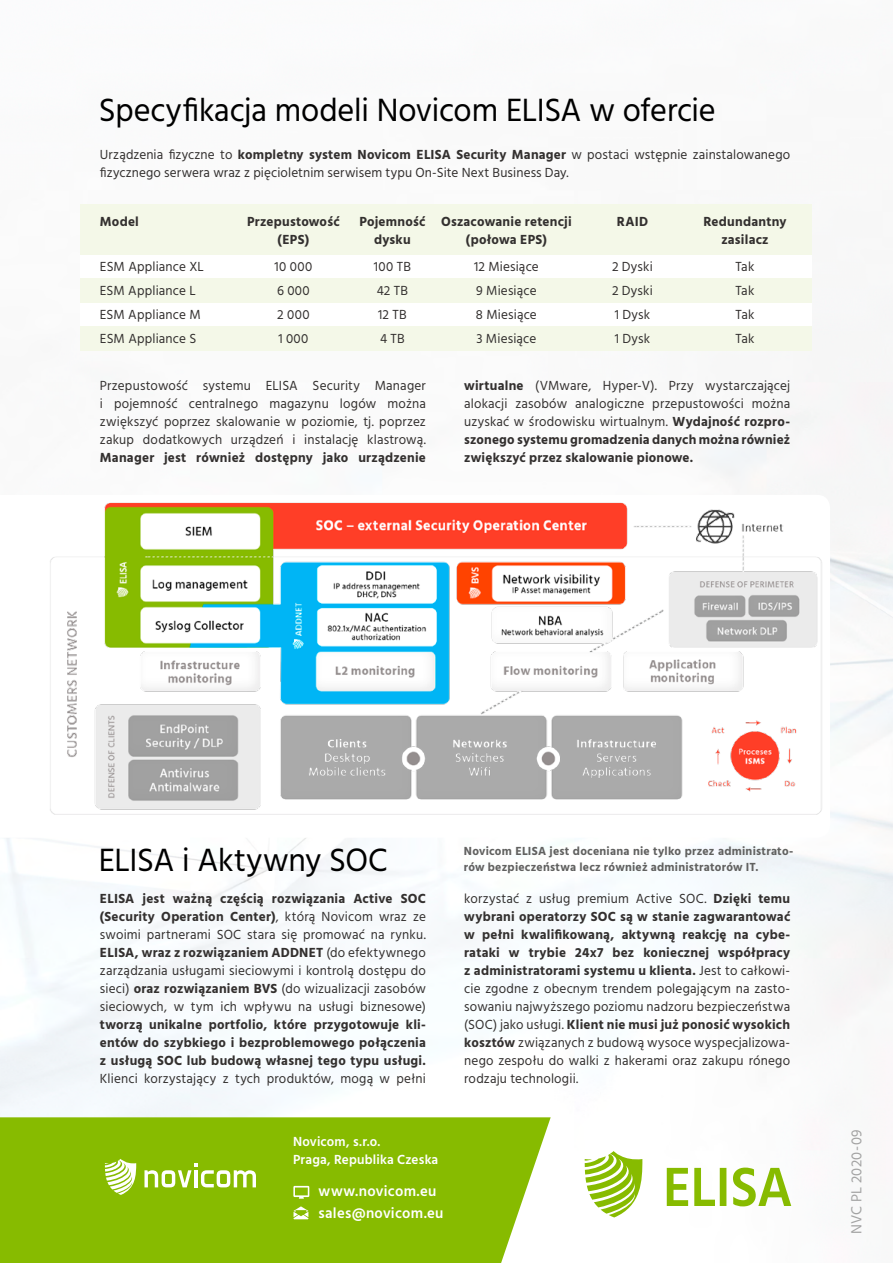
<style>
.page{position:relative;width:893px;height:1263px;background:#fff}
.page>*{position:absolute;margin:0;border:0;box-sizing:border-box;transform-origin:0 0}
.t1{font:33px "Hind";letter-spacing:-.01em;color:#000}
.t2{font:600 15px/22.5px "Hind";letter-spacing:.02em;color:#fff}
.t3{font:15px "Hind";letter-spacing:.015em;color:#a3a3a3}
.t4{font:13.5px/18px "Hind";letter-spacing:.01em;color:#33302f;text-align:justify}
.t5{font:700 13.5px/18px "Hind";letter-spacing:.02em;color:#33302f;text-align:justify}
.t6{font:600 13.5px/18px "Hind";letter-spacing:.015em;color:#fff}
.t7{font:700 12px "Hind";letter-spacing:.02em;color:#616160}
.s1{font-weight:700}
</style>
<div class="page">
<div style="left:81px;top:204px;width:731px;height:147px;background:#f4f8e8"></div>
<div style="left:0;top:1117px;width:551px;height:146px;background:#87bb00"></div>
<svg style="left:144px;top:1163px;width:112px;height:24px"></svg>
<svg style="left:105px;top:1159px;width:31px;height:36px"></svg>
<svg style="left:294px;top:1206px;width:14px;height:13px"></svg>
<svg style="left:293px;top:1186px;width:16px;height:13px"></svg>
<svg style="left:585px;top:1151px;width:57px;height:66px"></svg>
<svg style="left:667px;top:1167px;width:124px;height:39px"></svg>
<div style="left:81px;top:256px;width:731px;height:22px;background:#fff"></div>
<div style="left:81px;top:304px;width:731px;height:22px;background:#fff"></div>
<img style="left:17px;top:473px;width:817px;height:368px">
<h1 class="t1" style="left:99px;top:88px;width:618px">Specyfikacja modeli Novicom ELISA w ofercie</h1>
<p class="t4" style="left:100px;top:146px;width:692px">Urządzenia fizyczne to <span class="s1">kompletny system Novicom ELISA Security Manager</span> w postaci wstępnie zainstalowanego fizycznego serwera wraz z pięcioletnim serwisem typu On-Site Next Business Day.</p>
<p class="t5" style="left:100px;top:212px;width:41px">Model</p>
<p class="t5" style="left:247px;top:212px;width:94px">Przepustowość</p>
<p class="t5" style="left:359px;top:212px;width:214px">Pojemność Oszacowanie retencji</p>
<p class="t5" style="left:617px;top:212px;width:33px">RAID</p>
<p class="t5" style="left:703px;top:212px;width:85px">Redundantny</p>
<p class="t5" style="left:278px;top:230px;width:33px">(EPS)</p>
<p class="t5" style="left:374px;top:230px;width:38px">dysku</p>
<p class="t5" style="left:466px;top:230px;width:83px">(połowa EPS)</p>
<p class="t5" style="left:721px;top:230px;width:49px">zasilacz</p>
<p class="t4" style="left:100px;top:258px;width:106px">ESM Appliance XL</p>
<p class="t4" style="left:275px;top:258px;width:39px">10 000</p>
<p class="t4" style="left:374px;top:258px;width:38px">100 TB</p>
<p class="t4" style="left:474px;top:258px;width:66px">12 Miesiące</p>
<p class="t4" style="left:612px;top:258px;width:42px">2 Dyski</p>
<p class="t4" style="left:736px;top:258px;width:20px">Tak</p>
<p class="t4" style="left:100px;top:282px;width:97px">ESM Appliance L</p>
<p class="t4" style="left:277px;top:282px;width:34px">6 000</p>
<p class="t4" style="left:377px;top:282px;width:33px">42 TB</p>
<p class="t4" style="left:476px;top:282px;width:62px">9 Miesiące</p>
<p class="t4" style="left:612px;top:282px;width:42px">2 Dyski</p>
<p class="t4" style="left:736px;top:282px;width:20px">Tak</p>
<p class="t4" style="left:100px;top:306px;width:102px">ESM Appliance M</p>
<p class="t4" style="left:277px;top:306px;width:34px">2 000</p>
<p class="t4" style="left:378px;top:306px;width:30px">12 TB</p>
<p class="t4" style="left:476px;top:306px;width:62px">8 Miesiące</p>
<p class="t4" style="left:615px;top:306px;width:37px">1 Dysk</p>
<p class="t4" style="left:736px;top:306px;width:20px">Tak</p>
<p class="t4" style="left:100px;top:330px;width:98px">ESM Appliance S</p>
<p class="t4" style="left:278px;top:330px;width:32px">1 000</p>
<p class="t4" style="left:380px;top:330px;width:26px">4 TB</p>
<p class="t4" style="left:476px;top:330px;width:61px">3 Miesiące</p>
<p class="t4" style="left:615px;top:330px;width:37px">1 Dysk</p>
<p class="t4" style="left:736px;top:330px;width:20px">Tak</p>
<p class="t4" style="left:100px;top:377px;width:327px">Przepustowość systemu ELISA Security Manager i pojemność centralnego magazynu logów można zwiększyć poprzez skalowanie w poziomie, tj. poprzez zakup dodatkowych urządzeń i instalację klastrową.</p>
<p class="t5" style="left:100px;top:448px;width:327px">Manager jest również dostępny jako urządzenie</p>
<p class="t4" style="left:464px;top:377px;width:328px"><span class="s1">wirtualne</span> (VMware, Hyper-V). Przy wystarczającej alokacji zasobów analogiczne przepustowości można uzyskać w środowisku wirtualnym. <span class="s1">Wydajność rozpro&shy;szonego systemu gromadzenia danych można również zwiększyć przez skalowanie pionowe.</span></p>
<h1 class="t1" style="left:99px;top:837px;width:290px">ELISA i Aktywny SOC</h1>
<p class="t4" style="left:100px;top:890px;width:328px"><span class="s1">ELISA jest ważną częścią rozwiązania Active SOC (Security Operation Center)</span>, którą Novicom wraz ze swoimi partnerami SOC stara się promować na rynku.<br><span class="s1">ELISA, wraz z rozwiązaniem ADDNET</span> (do efektywnego zarządzania usługami sieciowymi i kontrolą dostępu do sieci) <span class="s1">oraz rozwiązaniem BVS</span> (do wizualizacji zasobów sieciowych, w tym ich wpływu na usługi biznesowe)</p>
<p class="t5" style="left:100px;top:1015px;width:327px">tworzą unikalne portfolio, które przygotowuje kli&shy;entów do szybkiego i bezproblemowego połączenia z usługą SOC lub budową własnej tego typu usługi.</p>
<p class="t4" style="left:100px;top:1070px;width:327px">Klienci korzystający z tych produktów, mogą w pełni</p>
<p class="t6" style="left:293px;top:1133px;width:147px">Novicom, s.r.o.<br>Praga, Republika Czeska</p>
<p class="t2" style="left:319px;top:1179px;width:126px">www.novicom.eu sales@novicom.eu</p>
<p class="t7" style="left:464px;top:844px;width:331px">Novicom ELISA jest doceniana nie tylko przez administrato-</p>
<p class="t7" style="left:464px;top:860px;width:296px">rów bezpieczeństwa lecz również administratorów IT.</p>
<p class="t4" style="left:464px;top:890px;width:327px">korzystać z usług premium Active SOC. <span class="s1">Dzięki temu wybrani operatorzy SOC są w stanie zagwarantować w pełni kwalifikowaną, aktywną reakcję na cybe&shy;rataki w trybie 24x7 bez koniecznej współpracy z administratorami systemu u klienta.</span> Jest to całkowi&shy;cie zgodne z obecnym trendem polegającym na zasto&shy;sowaniu najwyższego poziomu nadzoru bezpieczeństwa (SOC) jako usługi. <span class="s1">Klient nie musi już ponosić wysokich kosztów</span> związanych z budową wysoce wyspecjalizowa&shy;nego zespołu do walki z hakerami oraz zakupu rónego rodzaju technologii.</p>
<p class="t3" style="left:846px;top:1234px;width:106px;rotate:-90deg">NVC PL 2020-09</p>
</div>
